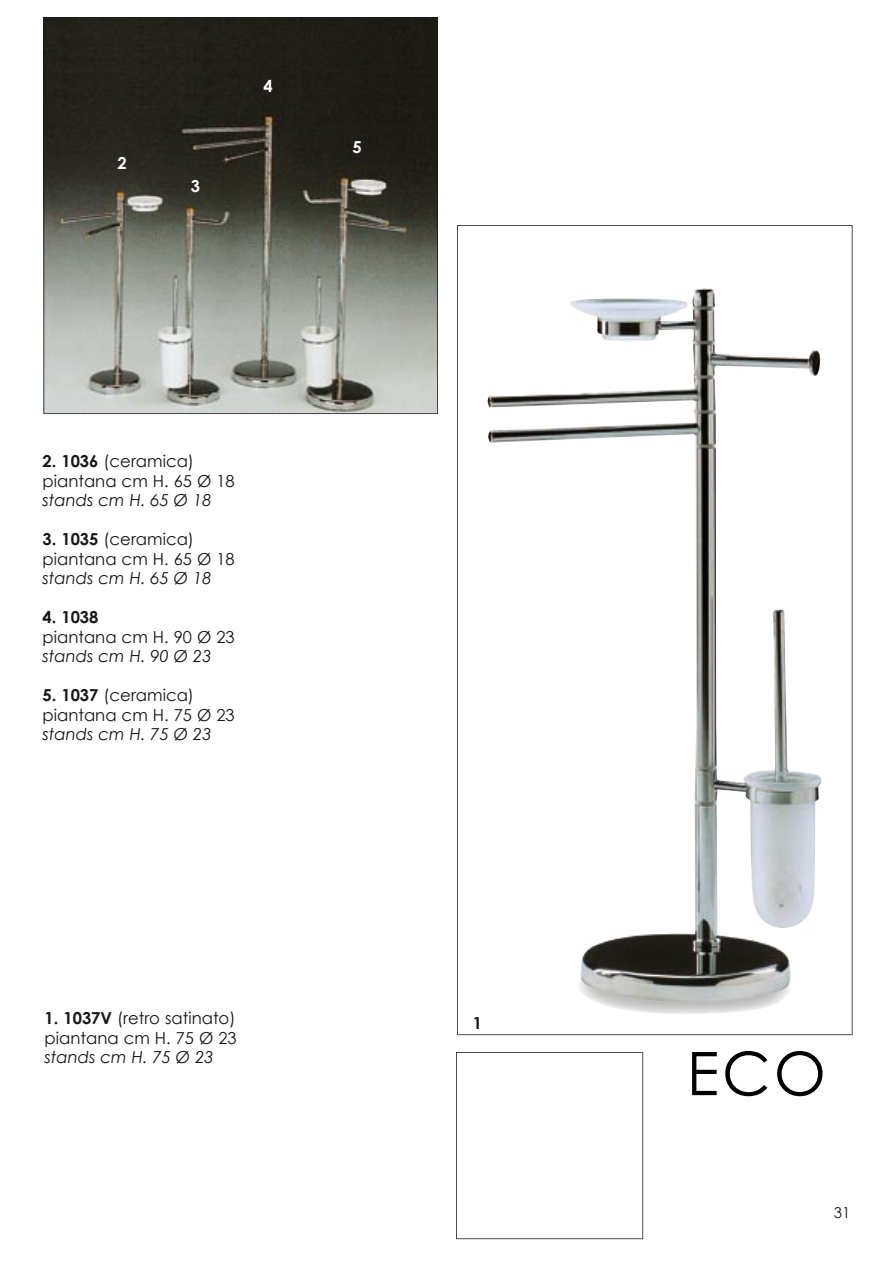
<style>
.page{position:relative;width:893px;height:1263px;background:#fff}
.page>*{position:absolute;margin:0;border:0;box-sizing:border-box;transform-origin:0 0}
.t1{font:60px "Century Gothic";color:#000}
.t2{font:16.5px/19.5px "Century Gothic";color:#161615}
.t3{font:italic 16.5px "Century Gothic";color:#161615}
.t4{font:700 16.5px "Century Gothic";color:#161615}
.t5{font:700 16.5px "Century Gothic";color:#fff}
.t6{font:15px "Century Gothic";color:#161615}
.s1{font-weight:700}
</style>
<div class="page">
<svg style="left:44px;top:17px;width:394px;height:397px;background:#61625b"></svg>
<svg style="left:457px;top:225px;width:395px;height:810px"></svg>
<svg style="left:456px;top:1052px;width:187px;height:187px"></svg>
<p class="t5" style="left:117px;top:152px;width:11px">2</p>
<p class="t5" style="left:191px;top:176px;width:11px">3</p>
<p class="t5" style="left:263px;top:75px;width:11px">4</p>
<p class="t5" style="left:352px;top:136px;width:11px">5</p>
<p class="t2" style="left:43px;top:451px;width:194px"><span class="s1">2. 1036</span> (ceramica) piantana cm H. 65 Ø 18</p>
<p class="t3" style="left:43px;top:490px;width:171px">stands cm H. 65 Ø 18</p>
<p class="t2" style="left:43px;top:529px;width:194px"><span class="s1">3. 1035</span> (ceramica) piantana cm H. 65 Ø 18</p>
<p class="t3" style="left:43px;top:568px;width:171px">stands cm H. 65 Ø 18</p>
<p class="t4" style="left:43px;top:607px;width:57px">4. 1038</p>
<p class="t2" style="left:43px;top:627px;width:194px">piantana cm H. 90 Ø 23</p>
<p class="t3" style="left:43px;top:646px;width:171px">stands cm H. 90 Ø 23</p>
<p class="t2" style="left:43px;top:685px;width:194px"><span class="s1">5. 1037</span> (ceramica) piantana cm H. 75 Ø 23</p>
<p class="t3" style="left:43px;top:724px;width:171px">stands cm H. 75 Ø 23</p>
<p class="t2" style="left:45px;top:1008px;width:194px"><span class="s1">1. 1037V</span> (retro satinato) piantana cm H. 75 Ø 23</p>
<p class="t3" style="left:45px;top:1047px;width:171px">stands cm H. 75 Ø 23</p>
<p class="t4" style="left:473px;top:1012px;width:11px">1</p>
<h1 class="t1" style="left:687px;top:1037px;width:141px">ECO</h1>
<p class="t6" style="left:834px;top:1203px;width:18px">31</p>
</div>
